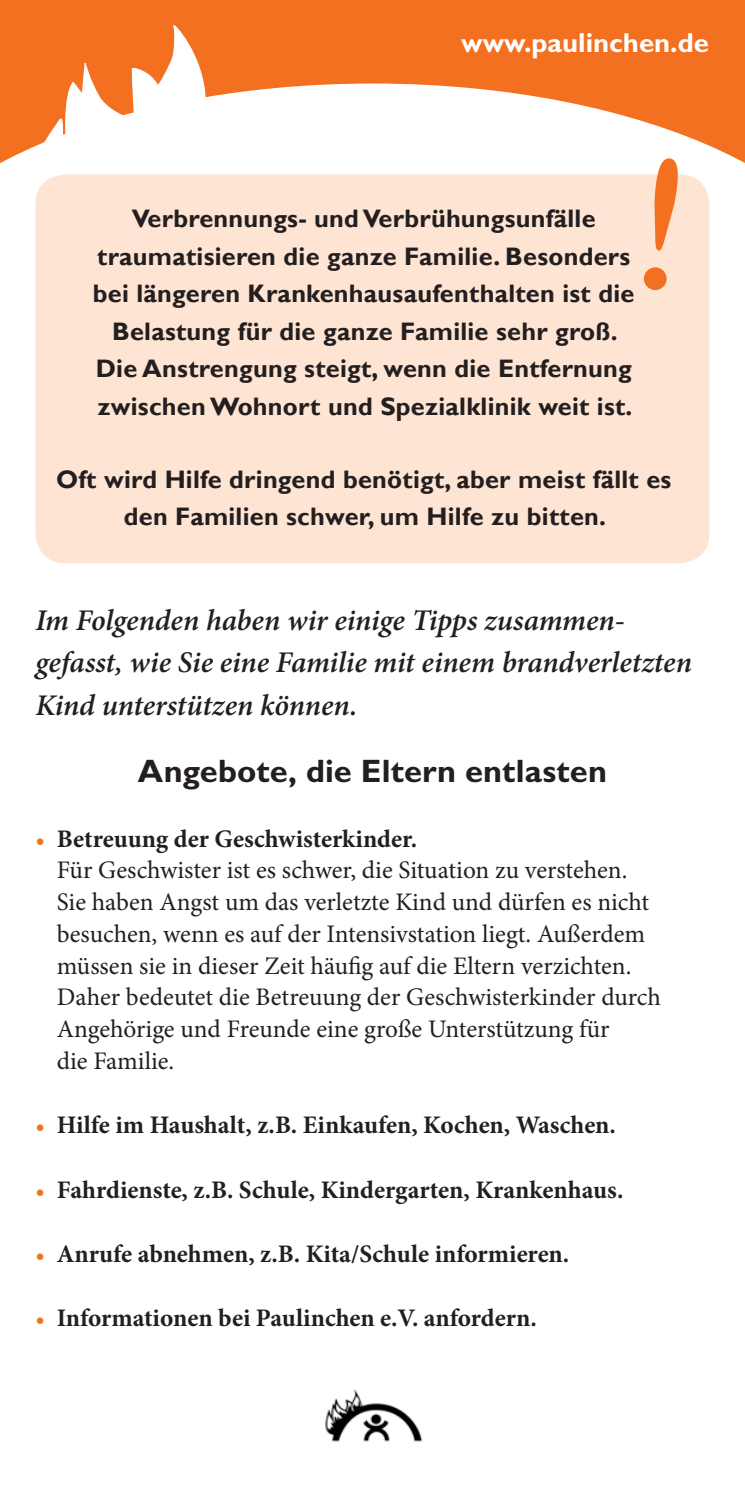
<style>
.page{position:relative;width:745px;height:1489px;background:#fff}
.page>*{position:absolute;margin:0;border:0;box-sizing:border-box;transform-origin:0 0}
.t1{font:700 32.5px "Gill Alt One";letter-spacing:.005em;color:#231f20}
.t2{font:italic 600 30px/42.5px "Minion Pro";letter-spacing:-.005em;color:#231f20}
.t3{font:700 27.5px "Gill Alt One";color:#fff}
.t4{font:25.25px/31.8px "Minion Pro";color:#231f20}
.t5{font:700 25.25px/37.5px "Gill Sans";letter-spacing:.01em;color:#231f20;text-align:center}
.t6{font:700 25.25px "Minion Pro";color:#231f20}
.s1{font-weight:700;font-size:23.75px;color:#f37021}
.s2{font-weight:700}
.s3{font-size:23.75px;color:#f37021}
</style>
<div class="page">
<div style="left:0;top:0;width:744px;height:185px;background:#f37021"></div>
<svg style="left:0;top:83px;width:622px;height:104px;background:#fdece3"></svg>
<svg style="left:31px;top:25px;width:174px;height:123px"></svg>
<div style="left:35px;top:174px;width:674px;height:389px;background:#fee4d3;border-radius:30px"></div>
<svg style="left:622px;top:115px;width:122px;height:225px"></svg>
<img style="left:325px;top:1389px;width:98px;height:53px">
<p class="t3" style="left:461px;top:26px;width:249px">www.paulinchen.de</p>
<p class="t5" style="left:93px;top:201px;width:542px">Verbrennungs- und Verbrühungsunfälle traumatisieren die ganze Familie. Besonders bei längeren Krankenhausaufenthalten ist die Belastung für die ganze Familie sehr groß.<br>Die Anstrengung steigt, wenn die Entfernung zwischen Wohnort und Spezialklinik weit ist.</p>
<p class="t5" style="left:56px;top:461px;width:616px">Oft wird Hilfe dringend benötigt, aber meist fällt es den Familien schwer, um Hilfe zu bitten.</p>
<p class="t2" style="left:35px;top:598px;width:657px">Im Folgenden haben wir einige Tipps zusammen&shy;gefasst, wie Sie eine Familie mit einem brandverletzten<br>Kind unterstützen können.</p>
<p class="t1" style="left:138px;top:752px;width:470px">Angebote, die Eltern entlasten</p>
<p class="t4" style="left:57px;top:822px;width:605px;text-indent:-21px"><span class="s1">•</span> <span class="s2">Betreuung der Geschwisterkinder.<br></span>Für Geschwister ist es schwer, die Situation zu verstehen.<br>Sie haben Angst um das verletzte Kind und dürfen es nicht besuchen, wenn es auf der Intensivstation liegt. Außerdem müssen sie in dieser Zeit häufig auf die Eltern verzichten.<br>Daher bedeutet die Betreuung der Geschwisterkinder durch Angehörige und Freunde eine große Unterstützung für<br>die Familie.</p>
<p class="t6" style="left:35px;top:1107px;width:581px"><span class="s3">•</span> Hilfe im Haushalt, z.B. Einkaufen, Kochen, Waschen.</p>
<p class="t6" style="left:35px;top:1171px;width:589px"><span class="s3">•</span> Fahrdienste, z.B. Schule, Kindergarten, Krankenhaus.</p>
<p class="t6" style="left:35px;top:1236px;width:535px"><span class="s3">•</span> Anrufe abnehmen, z.B. Kita/Schule informieren.</p>
<p class="t6" style="left:35px;top:1300px;width:502px"><span class="s3">•</span> Informationen bei Paulinchen e.V. anfordern.</p>
</div>
